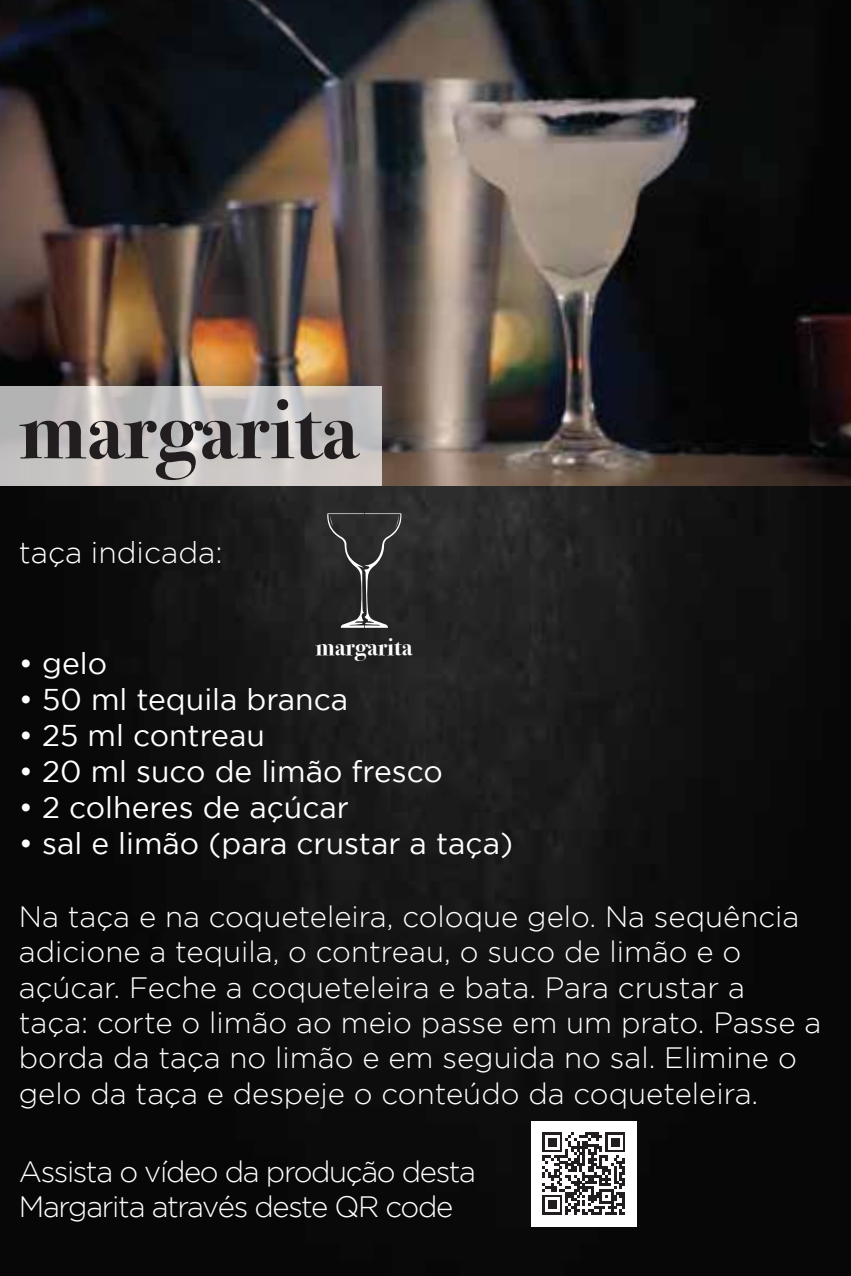
<style>
.page{position:relative;width:851px;height:1276px;background:#fff}
.page>*{position:absolute;margin:0;border:0;box-sizing:border-box;transform-origin:0 0}
.t1{font:700 84px "Bodoni Svty Two OSITCTT";color:#221e1f}
.t2{font:30px "Gotham";color:#fff}
.t3{font:300 30px "Gotham";color:#fff}
.t4{font:300 29.4px/35.4px "Gotham";color:#fff}
.t5{font:300 29.4px/35.4px "Gotham";letter-spacing:-.045em;color:#fff}
.t6{font:700 24px "Bodoni Svty Two OSITCTT";color:#fff}
</style>
<div class="page">
<img style="left:0;top:486px;width:850px;height:790px">
<img style="left:0;top:0;width:850px;height:486px">
<svg style="left:0;top:386px;width:381px;height:100px;background:#c6c3c2"></svg>
<svg style="left:327px;top:513px;width:74px;height:115px;background:#3a3a3a"></svg>
<div style="left:531px;top:1121px;width:105px;height:105px;background:#fff"></div>
<svg style="left:542px;top:1132px;width:83px;height:82px"></svg>
<h1 class="t1" style="left:19px;top:381px;width:341px">margarita</h1>
<p class="t3" style="left:19px;top:536px;width:205px">taça indicada:</p>
<p class="t6" style="left:315px;top:632px;width:98px">margarita</p>
<p class="t2" style="left:19px;top:646px;width:90px">• gelo</p>
<p class="t2" style="left:19px;top:682px;width:331px">• 50 ml tequila branca</p>
<p class="t2" style="left:19px;top:718px;width:247px">• 25 ml contreau</p>
<p class="t2" style="left:19px;top:754px;width:425px">• 20 ml suco de limão fresco</p>
<p class="t2" style="left:19px;top:790px;width:332px">• 2 colheres de açúcar</p>
<p class="t2" style="left:19px;top:826px;width:495px">• sal e limão (para crustar a taça)</p>
<p class="t4" style="left:19px;top:898px;width:804px">Na taça e na coqueteleira, coloque gelo. Na sequência adicione a tequila, o contreau, o suco de limão e o açúcar. Feche a coqueteleira e bata. Para crustar a taça: corte o limão ao meio passe em um prato. Passe a borda da taça no limão e em seguida no sal. Elimine o gelo da taça e despeje o conteúdo da coqueteleira.</p>
<p class="t5" style="left:19px;top:1153px;width:458px">Assista o vídeo da produção desta<br>Margarita através deste QR code</p>
</div>
